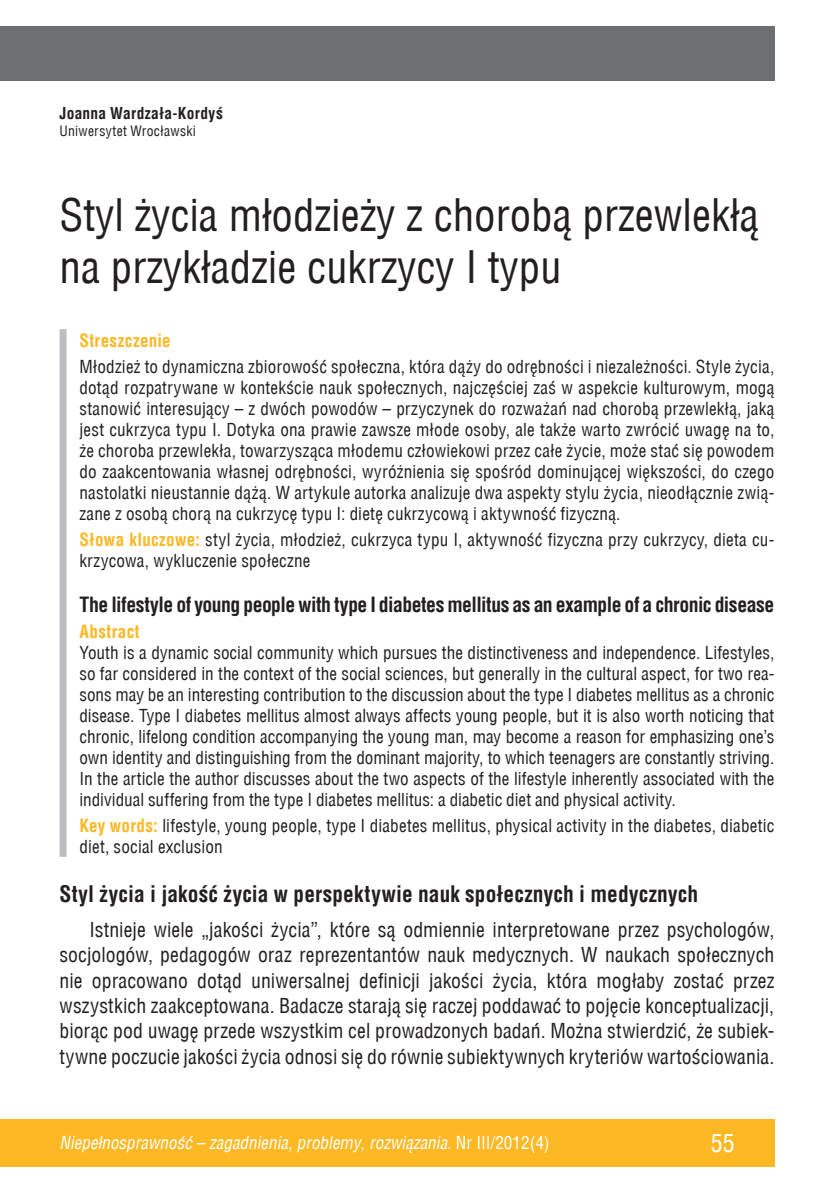
<style>
.page{position:relative;width:834px;height:1191px;background:#fff}
.page>*{position:absolute;margin:0;border:0;box-sizing:border-box;transform-origin:0 0}
.t1{font:43.75px/52.5px "Switzerland Condensed";color:#231f20}
.t2{font:24.5px "Switzerland Condensed";color:#fff}
.t3{font:700 21.88px "Switzerland Condensed";letter-spacing:.01em;color:#231f20}
.t4{font:20.12px/25.4px "Switzerland Condensed";letter-spacing:.005em;color:#231f20;text-align:justify}
.t5{font:700 20.12px "Switzerland Condensed";letter-spacing:-.025em;color:#231f20}
.t6{font:17.5px/21px "Switzerland Condensed";letter-spacing:.015em;color:#231f20;text-align:justify}
.t7{font:italic 17.5px "Switzerland Condensed";color:#fff}
.t8{font:700 17.5px "Switzerland Condensed";letter-spacing:.025em;color:#fdb824}
.t9{font:700 15.75px "Switzerland Condensed";letter-spacing:.02em;color:#231f20}
.t10{font:14px "Switzerland Condensed";letter-spacing:.025em;color:#231f20}
.s1{font-weight:700;color:#fdb824}
.s2{font-style:normal}
</style>
<div class="page">
<div style="left:0;top:1119px;width:774px;height:47px;background:#fdb824"></div>
<div style="left:0;top:26px;width:774px;height:55px;background:#6d6e70"></div>
<div style="left:60px;top:329px;width:7px;height:528px;background:#bbbdc0"></div>
<p class="t9" style="left:60px;top:104px;width:165px">Joanna Wardzała-Kordyś</p>
<p class="t10" style="left:60px;top:123px;width:138px">Uniwersytet Wrocławski</p>
<h1 class="t1" style="left:60px;top:189px;width:700px">Styl życia młodzieży z chorobą przewlekłą na przykładzie cukrzycy I typu</h1>
<p class="t8" style="left:79px;top:330px;width:93px">Streszczenie</p>
<p class="t6" style="left:79px;top:355px;width:696px">Młodzież to dynamiczna zbiorowość społeczna, która dąży do odrębności i niezależności. Style życia, dotąd rozpatrywane w kontekście nauk społecznych, najczęściej zaś w aspekcie kulturowym, mogą stanowić interesujący – z dwóch powodów – przyczynek do rozważań nad chorobą przewlekłą, jaką jest cukrzyca typu I. Dotyka ona prawie zawsze młode osoby, ale także warto zwrócić uwagę na to, że choroba przewlekła, towarzysząca młodemu człowiekowi przez całe życie, może stać się powodem do zaakcentowania własnej odrębności, wyróżnienia się spośród dominującej większości, do czego nastolatki nieustannie dążą. W artykule autorka analizuje dwa aspekty stylu życia, nieodłącznie zwią&shy;zane z osobą chorą na cukrzycę typu I: dietę cukrzycową i aktywność fizyczną.</p>
<p class="t6" style="left:79px;top:528px;width:696px"><span class="s1">Słowa kluczowe:</span> styl życia, młodzież, cukrzyca typu I, aktywność fizyczna przy cukrzycy, dieta cu&shy;krzycowa, wykluczenie społeczne</p>
<p class="t5" style="left:79px;top:592px;width:696px">The lifestyle of young people with type I diabetes mellitus as an example of a chronic disease</p>
<p class="t8" style="left:79px;top:621px;width:62px">Abstract</p>
<p class="t6" style="left:79px;top:642px;width:696px">Youth is a dynamic social community which pursues the distinctiveness and independence. Lifestyles, so far considered in the context of the social sciences, but generally in the cultural aspect, for two rea&shy;sons may be an interesting contribution to the discussion about the type I diabetes mellitus as a chronic disease. Type I diabetes mellitus almost always affects young people, but it is also worth noticing that chronic, lifelong condition accompanying the young man, may become a reason for emphasizing one’s own identity and distinguishing from the dominant majority, to which teenagers are constantly stri ving.<br>In the article the author discusses about the two aspects of the lifestyle inherently associated with the individual suffering from the type I diabetes mellitus: a diabetic diet and physical activity.</p>
<p class="t6" style="left:79px;top:815px;width:696px"><span class="s1">Key words:</span> lifestyle, young people, type I diabetes mellitus, physical activity in the diabetes, diabetic diet, social exclusion</p>
<p class="t3" style="left:60px;top:880px;width:640px">Styl życia i jakość życia w perspektywie nauk społecznych i medycznych</p>
<p class="t4" style="left:60px;top:916px;width:716px;text-indent:30px">Istnieje wiele „jakości życia”, które są odmiennie interpretowane przez psychologów, socjologów, pedagogów oraz reprezentantów nauk medycznych. W naukach społecznych nie opracowano dotąd uniwersalnej definicji jakości życia, która mogłaby zostać przez wszystkich zaakceptowana. Badacze starają się raczej poddawać to pojęcie konceptualizacji, biorąc pod uwagę przede wszystkim cel prowadzonych badań. Można stwierdzić, że subiek&shy;tywne poczucie jakości życia odnosi się do równie subiektywnych kryteriów wartościowania.</p>
<p class="t7" style="left:60px;top:1132px;width:491px">Niepełnosprawność – zagadnienia, problemy, rozwiązania<span class="s2">. Nr III/2012(4)</span></p>
<h2 class="t2" style="left:710px;top:1129px;width:26px">55</h2>
</div>
